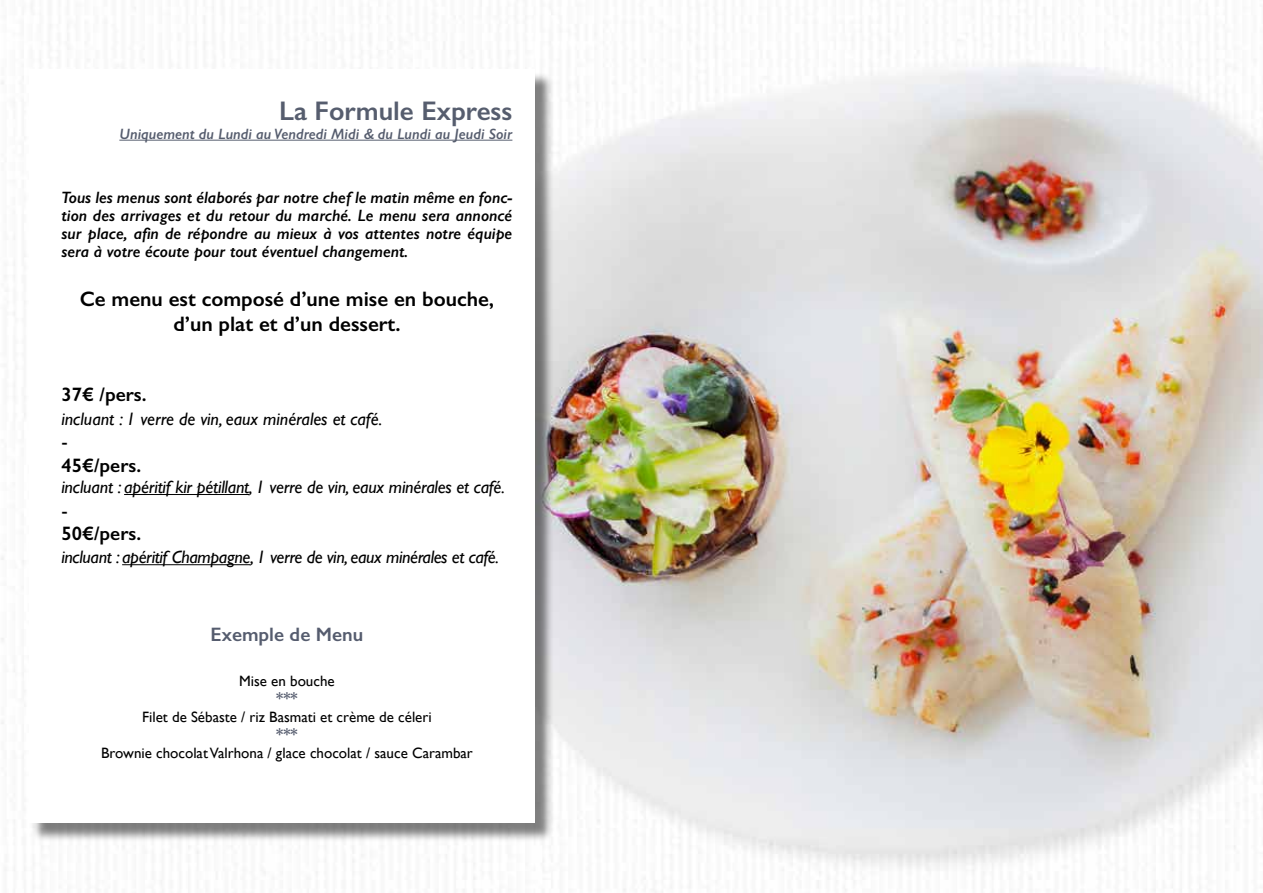
<style>
.page{position:relative;width:1263px;height:893px;background:#fff}
.page>*{position:absolute;margin:0;border:0;box-sizing:border-box;transform-origin:0 0}
.t1{font:600 27px "Gill Sans";color:#565d6e}
.t2{font:600 21px/25.2px "Gill Sans";color:#000;text-align:center}
.t3{font:600 19.5px "Gill Sans";color:#000}
.t4{font:600 19.5px "Gill Sans";color:#555c6e}
.t5{font:19.5px "Gill Sans";color:#000}
.t6{font:italic 18px "Gill Sans";letter-spacing:-.01em;color:#000}
.t7{font:italic 600 16.5px/18px "Gill Sans";color:#000;text-align:justify}
.t8{font:600 16.5px "Gill Sans";color:#555c6e}
.t9{font:15px "Gill Sans";color:#000}
.t10{font:italic 600 15px "Gill Sans";color:#565d6e}
</style>
<div class="page">
<img style="left:1px;top:0;width:1262px;height:893px">
<div style="left:32px;top:72px;width:522px;height:770px;background:#000;opacity:.5"></div>
<div style="left:30px;top:70px;width:505px;height:753px;background:#fff"></div>
<hr style="left:124px;top:494px;width:125px;height:1px;background:#000">
<hr style="left:122px;top:564px;width:128px;height:1px;background:#000">
<hr style="left:119px;top:140px;width:393px;height:1px;background:#565d6e">
<h1 class="t1" style="left:279px;top:94px;width:235px">La Formule Express</h1>
<p class="t10" style="left:119px;top:125px;width:395px">Uniquement du Lundi au Vendredi Midi &amp; du Lundi au Jeudi Soir</p>
<p class="t7" style="left:61px;top:189px;width:452px">Tous les menus sont élaborés par notre chef le matin même en fonc&shy;tion des arrivages et du retour du marché. Le menu sera annoncé sur place, afin de répondre au mieux à vos attentes notre équipe sera à votre écoute pour tout éventuel changement.</p>
<p class="t2" style="left:80px;top:286px;width:416px">Ce menu est composé d’une mise en bouche, d’un plat et d’un dessert.</p>
<p class="t3" style="left:61px;top:383px;width:87px">37€ /pers.</p>
<p class="t6" style="left:61px;top:408px;width:322px">incluant : 1 verre de vin, eaux minérales et café.</p>
<p class="t5" style="left:61px;top:430px;width:8px">-</p>
<p class="t3" style="left:61px;top:453px;width:81px">45€/pers.</p>
<p class="t6" style="left:61px;top:477px;width:445px">incluant : apéritif kir pétillant, 1 verre de vin, eaux minérales et café.</p>
<p class="t5" style="left:61px;top:498px;width:8px">-</p>
<p class="t3" style="left:61px;top:522px;width:81px">50€/pers.</p>
<p class="t6" style="left:61px;top:547px;width:439px">incluant : apéritif Champagne, 1 verre de vin, eaux minérales et café.</p>
<p class="t4" style="left:211px;top:622px;width:154px">Exemple de Menu</p>
<p class="t9" style="left:239px;top:672px;width:97px">Mise en bouche</p>
<p class="t8" style="left:276px;top:688px;width:23px">***</p>
<p class="t9" style="left:142px;top:708px;width:291px">Filet de Sébaste / riz Basmati et crème de céleri</p>
<p class="t8" style="left:276px;top:724px;width:23px">***</p>
<p class="t9" style="left:101px;top:744px;width:373px">Brownie chocolat Valrhona / glace chocolat / sauce Carambar</p>
</div>
